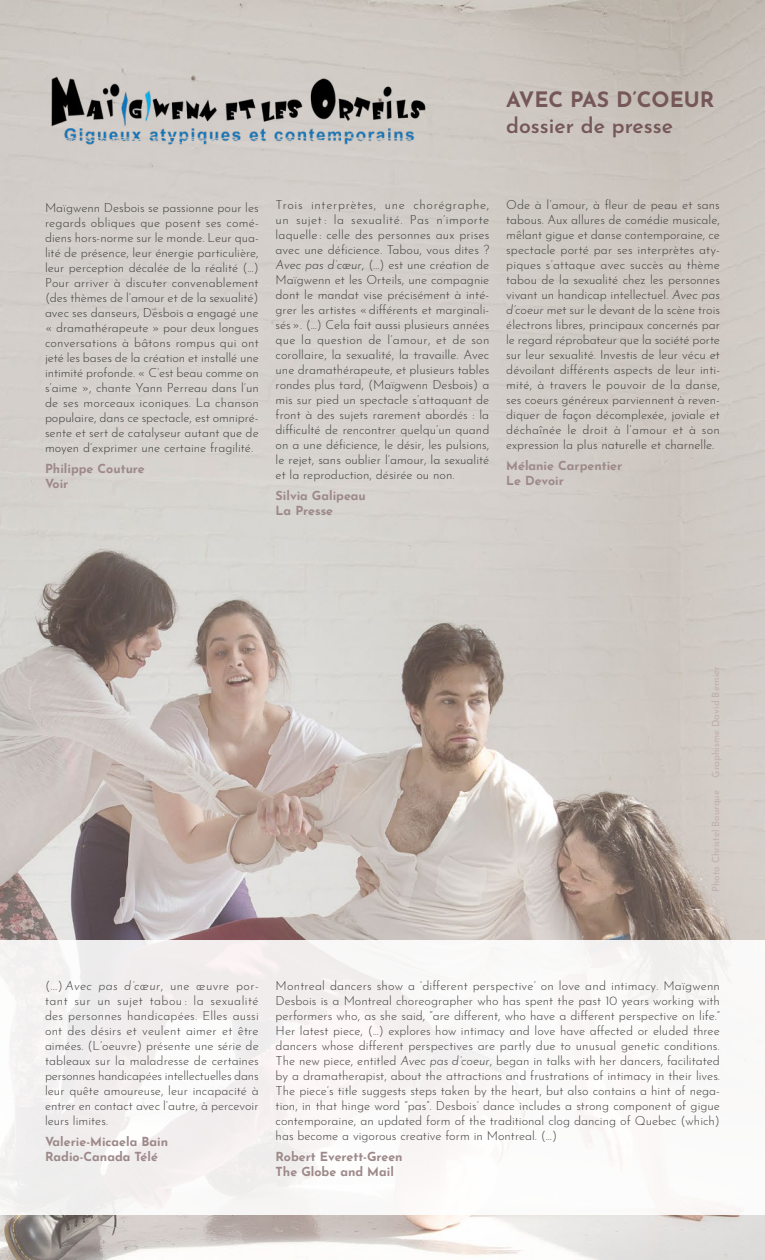
<style>
.page{position:relative;width:765px;height:1260px;background:#fff}
.page>*{position:absolute;margin:0;border:0;box-sizing:border-box;transform-origin:0 0}
.t1{font:600 21.25px "Josefin Sans";color:#755757}
.t2{font:700 21.25px "Josefin Sans";color:#755757}
.t3{font:300 12.5px/15px "Josefin Sans";color:#3c3c3b;text-align:justify}
.t4{font:700 12.5px/15px "Josefin Sans";color:#9e8989}
.t5{font:10px "Josefin Sans";color:#c1aeb0}
.s1{font-style:italic}
</style>
<div class="page">
<img style="left:0;top:0;width:765px;height:1260px">
<div style="left:0;top:941px;width:765px;height:274px;background:#f9f7f6"></div>
<img style="left:45px;top:52px;width:414px;height:110px">
<h1 class="t2" style="left:506px;top:81px;width:210px">AVEC PAS D’COEUR</h1>
<h1 class="t1" style="left:506px;top:107px;width:169px">dossier de presse</h1>
<p class="t3" style="left:45px;top:199px;width:215px">Maïgwenn Desbois se passionne pour les regards obliques que posent ses comé&shy;diens hors-norme sur le monde. Leur qua&shy;lité de présence, leur énergie particulière, leur perception décalée de la réalité (...)<br>Pour arriver à discuter convenablement (des thèmes de l’amour et de la sexualité) avec ses danseurs, Desbois a engagé une « dramathérapeute » pour deux longues conversations à bâtons rompus qui ont jeté les bases de la création et installé une intimité profonde. « C’est beau comme on s’aime », chante Yann Perreau dans l’un de ses morceaux iconiques. La chanson populaire, dans ce spectacle, est omnipré&shy;sente et sert de catalyseur autant que de moyen d’exprimer une certaine fragilité.</p>
<p class="t4" style="left:45px;top:459px;width:101px">Philippe Couture<br>Voir</p>
<p class="t3" style="left:276px;top:196px;width:215px">Trois interprètes, une chorégraphe, un sujet : la sexualité. Pas n’importe laquelle : celle des personnes aux prises avec une déficience. Tabou, vous dites ?<br><span class="s1">Avec pas d’cœur</span>, (...) est une création de Maïgwenn et les Orteils, une compagnie dont le mandat vise précisément à inté&shy;grer les artistes «différents et marginali&shy;sés». (...) Cela fait aussi plusieurs années que la question de l’amour, et de son corollaire, la sexualité, la travaille. Avec une dramathérapeute, et plusieurs tables rondes plus tard, (Maïgwenn Desbois) a mis sur pied un spectacle s’attaquant de front à des sujets rarement abordés : la difficulté de rencontrer quelqu’un quand on a une déficience, le désir, les pulsions, le rejet, sans oublier l’amour, la sexualité et la reproduction, désirée ou non.</p>
<p class="t4" style="left:276px;top:486px;width:92px">Silvia Galipeau<br>La Presse</p>
<p class="t3" style="left:506px;top:196px;width:215px">Ode à l’amour, à fleur de peau et sans tabous. Aux allures de comédie musicale, mêlant gigue et danse contemporaine, ce spectacle porté par ses interprètes aty&shy;piques s’attaque avec succès au thème tabou de la sexualité chez les personnes vivant un handicap intellectuel. <span class="s1">Avec pas d’coeur</span> met sur le devant de la scène trois électrons libres, principaux concernés par le regard réprobateur que la société porte sur leur sexualité. Investis de leur vécu et dévoilant différents aspects de leur inti&shy;mité, à travers le pouvoir de la danse, ses coeurs généreux parviennent à reven&shy;diquer de façon décomplexée, joviale et déchaînée le droit à l’amour et à son expression la plus naturelle et charnelle.</p>
<p class="t4" style="left:506px;top:456px;width:118px">Mélanie Carpentier<br>Le Devoir</p>
<p class="t5" style="left:707px;top:892px;width:227px;rotate:-90deg">Photo Christel Bourque Graphisme David Bernier</p>
<p class="t3" style="left:45px;top:977px;width:215px">(...) <span class="s1">Avec pas d’cœur</span>, une œuvre por&shy;tant sur un sujet tabou : la sexualité des personnes handicapées. Elles aussi ont des désirs et veulent aimer et être aimées. (L’oeuvre) présente une série de tableaux sur la maladresse de certaines personnes handicapées intellectuelles dans leur quête amoureuse, leur incapacité à entrer en contact avec l’autre, à percevoir leurs limites.</p>
<p class="t4" style="left:45px;top:1132px;width:125px">Valerie-Micaela Bain<br>Radio-Canada Télé</p>
<p class="t3" style="left:276px;top:977px;width:446px">Montreal dancers show a ‘different perspective’ on love and intimacy. Maïgwenn Desbois is a Montreal choreographer who has spent the past 10 years working with performers who, as she said, “are different, who have a different perspective on life.” Her latest piece, (...) explores how intimacy and love have affected or eluded three dancers whose different perspectives are partly due to unusual genetic conditions.<br>The new piece, entitled <span class="s1">Avec pas d’coeur</span>, began in talks with her dancers, facilitated by a dramatherapist, about the attractions and frustrations of intimacy in their lives.<br>The piece’s title suggests steps taken by the heart, but also contains a hint of nega&shy;tion, in that hinge word “pas”. Desbois’ dance includes a strong component of gigue contemporaine, an updated form of the traditional clog dancing of Quebec (which) has become a vigorous creative form in Montreal. (...)</p>
<p class="t4" style="left:276px;top:1147px;width:129px">Robert Everett-Green<br>The Globe and Mail</p>
</div>
